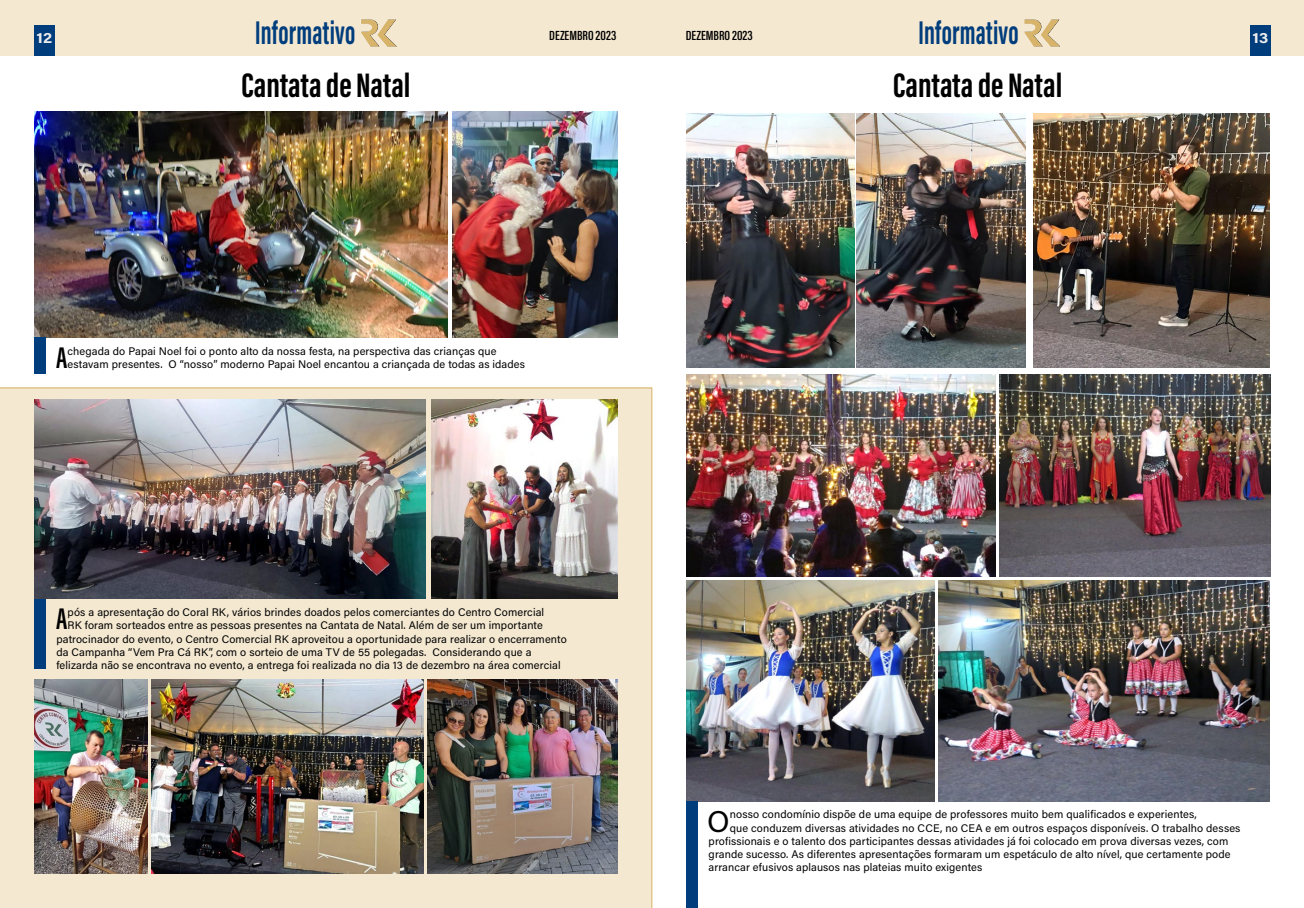
<style>
.page{position:relative;width:1304px;height:908px;background:#fff}
.page>*{position:absolute;margin:0;border:0;box-sizing:border-box;transform-origin:0 0}
.t1{font:700 35px "Acumin Pro Extra Cond";color:#000}
.t2{font:700 33.8px "Acumin Pro Extra Cond";letter-spacing:.01em;color:#003d7c;scale:.83 1}
.t3{font:600 30.8px "Acumin Pro Extra Cond";color:#000}
.t4{font:30px "Acumin Pro";color:#000}
.t5{font:700 15px "Acumin Pro";color:#ededed;scale:1.1 1}
.t6{font:600 13.6px "Acumin Pro Extra Cond";color:#000;scale:1.1 1}
.t7{font:11px/13.2px "Acumin Pro";letter-spacing:.01em;color:#000}
</style>
<div class="page">
<div style="left:0;top:0;width:652px;height:56px;background:#f4e8d1"></div>
<div style="left:652px;top:0;width:652px;height:56px;background:#f4e8d1"></div>
<svg style="left:361px;top:19px;width:36px;height:27px"></svg>
<svg style="left:1024px;top:19px;width:36px;height:27px"></svg>
<div style="left:34px;top:26px;width:21px;height:30px;background:#003d7c"></div>
<div style="left:1250px;top:26px;width:21px;height:30px;background:#003d7c"></div>
<div style="left:0;top:387px;width:652px;height:520px;background:#f4e8d1"></div>
<img style="left:686px;top:113px;width:168px;height:254px">
<img style="left:1033px;top:113px;width:237px;height:254px">
<img style="left:34px;top:679px;width:113px;height:194px">
<img style="left:427px;top:679px;width:191px;height:194px">
<img style="left:432px;top:399px;width:186px;height:199px">
<img style="left:999px;top:374px;width:272px;height:201px">
<img style="left:34px;top:112px;width:414px;height:225px">
<div style="left:34px;top:598px;width:11px;height:70px;background:#003d7c"></div>
<img style="left:452px;top:112px;width:166px;height:225px">
<div style="left:34px;top:337px;width:11px;height:37px;background:#003d7c"></div>
<img style="left:686px;top:374px;width:309px;height:201px">
<img style="left:939px;top:580px;width:331px;height:220px">
<img style="left:686px;top:580px;width:249px;height:220px">
<div style="left:686px;top:800px;width:12px;height:107px;background:#003d7c"></div>
<img style="left:34px;top:399px;width:391px;height:199px">
<img style="left:857px;top:113px;width:168px;height:254px">
<img style="left:151px;top:679px;width:272px;height:194px">
<h3 class="t5" style="left:36px;top:28px;width:16px">12</h3>
<h2 class="t2" style="left:255px;top:12px;width:122px">Informativo</h2>
<p class="t6" style="left:549px;top:27px;width:63px">DEZEMBRO 2023</p>
<p class="t6" style="left:686px;top:27px;width:63px">DEZEMBRO 2023</p>
<h2 class="t2" style="left:918px;top:12px;width:122px">Informativo</h2>
<h1 class="t1" style="left:241px;top:63px;width:171px">Cantata de Natal</h1>
<h1 class="t1" style="left:893px;top:63px;width:171px">Cantata de Natal</h1>
<h3 class="t5" style="left:1253px;top:28px;width:16px">13</h3>
<h3 class="t3" style="left:56px;top:339px;width:13px">A</h3>
<p class="t7" style="left:68px;top:344px;width:459px">chegada do Papai Noel foi o ponto alto da nossa festa, na perspectiva das crianças que estavam presentes. O “nosso” moderno Papai Noel encantou a criançada de todas as idades</p>
<h3 class="t3" style="left:56px;top:600px;width:13px">A</h3>
<p class="t7" style="left:68px;top:605px;width:478px">pós a apresentação do Coral RK, vários brindes doados pelos comerciantes do Centro Comercial</p>
<p class="t7" style="left:68px;top:618px;width:477px">RK foram sorteados entre as pessoas presentes na Cantata de Natal. Além de ser um importante</p>
<p class="t7" style="left:56px;top:631px;width:512px">patrocinador do evento, o Centro Comercial RK aproveitou a oportunidade para realizar o encerramento</p>
<p class="t7" style="left:56px;top:644px;width:477px">da Campanha “Vem Pra Cá RK”, com o sorteio de uma TV de 55 polegadas. Considerando que a</p>
<p class="t7" style="left:56px;top:657px;width:506px">felizarda não se encontrava no evento, a entrega foi realizada no dia 13 de dezembro na área comercial</p>
<h3 class="t4" style="left:707px;top:800px;width:24px">O</h3>
<p class="t7" style="left:730px;top:807px;width:469px">nosso condomínio dispõe de uma equipe de professores muito bem qualificados e experientes,</p>
<p class="t7" style="left:730px;top:820px;width:512px">que conduzem diversas atividades no CCE, no CEA e em outros espaços disponíveis. O trabalho desses</p>
<p class="t7" style="left:709px;top:833px;width:521px">profissionais e o talento dos participantes dessas atividades já foi colocado em prova diversas vezes, com</p>
<p class="t7" style="left:709px;top:846px;width:523px">grande sucesso. As diferentes apresentações formaram um espetáculo de alto nível, que certamente pode</p>
<p class="t7" style="left:709px;top:859px;width:275px">arrancar efusivos aplausos nas plateias muito exigentes</p>
</div>
